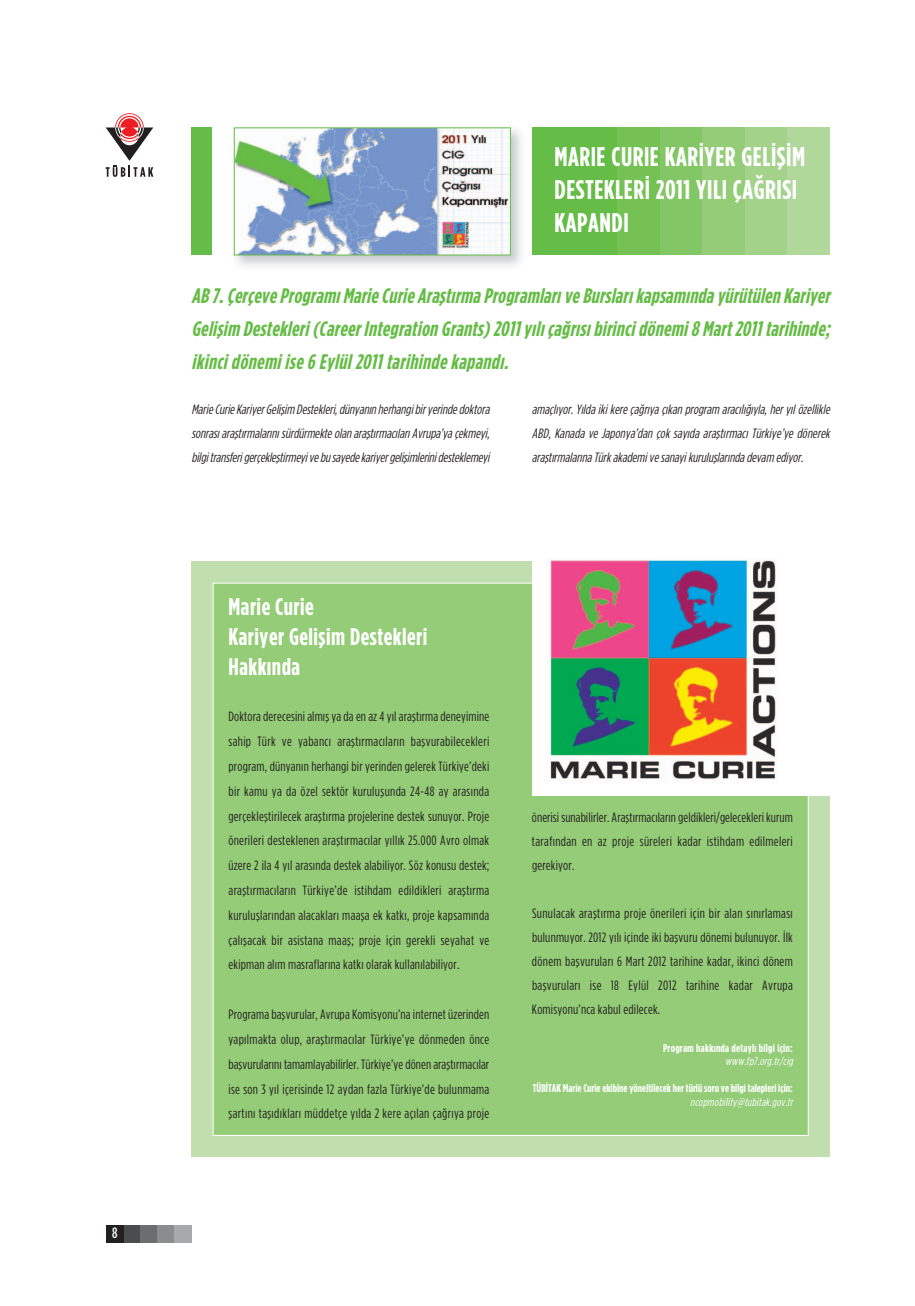
<style>
.page{position:relative;width:915px;height:1306px;background:#fff}
.page>*{position:absolute;margin:0;border:0;box-sizing:border-box;transform-origin:0 0}
.t1{font:27px/33px "Gotham Condensed TRUN Bold";letter-spacing:.02em;color:#fff}
.t2{font:24px/29.5px "Gotham Condensed TRUN Bold";letter-spacing:.02em;color:#fff}
.t3{font:italic 21px/33px "Gotham Condensed TRUN Bold";color:#65bc46;text-align:justify}
.t4{font:500 15px "Gotham Condensed TRUN";color:#fff}
.t5{font:13.5px/24.8px "Gotham Condensed TRUN";letter-spacing:.025em;color:#231f20;text-align:justify}
.t6{font:italic 13.5px/24.2px "Gotham Condensed TRUN";color:#231f20;text-align:justify}
.t7{font:11.25px "Gotham Condensed TRUN Bold";color:#fff}
.t8{font:italic 11.25px "Gotham Condensed TRUN";color:#fff}
.t9{font:11.25px "Gotham Condensed TRUN Bold";letter-spacing:.02em;color:#fff}
</style>
<div class="page">
<div style="left:123px;top:1225px;width:17px;height:17px;background:#4b4c4d"></div>
<div style="left:140px;top:1225px;width:17px;height:17px;background:#6c6d70"></div>
<div style="left:157px;top:1225px;width:17px;height:17px;background:#8a8c8f"></div>
<div style="left:174px;top:1225px;width:17px;height:17px;background:#a8a9ad"></div>
<div style="left:106px;top:1225px;width:17px;height:17px;background:#231f20"></div>
<svg style="left:106px;top:113px;width:47px;height:64px"></svg>
<div style="left:191px;top:128px;width:638px;height:127px;background:#65bc46"></div>
<div style="left:659px;top:128px;width:43px;height:127px;background:#83c665"></div>
<div style="left:702px;top:128px;width:42px;height:127px;background:#94cc77"></div>
<div style="left:744px;top:128px;width:43px;height:127px;background:#a3d28a"></div>
<div style="left:787px;top:128px;width:42px;height:127px;background:#b1d89b"></div>
<div style="left:617px;top:128px;width:42px;height:127px;background:#75c153"></div>
<div style="left:213px;top:89px;width:318px;height:181px;background:#fff"></div>
<img style="left:233px;top:127px;width:288px;height:139px">
<img style="left:236px;top:130px;width:272px;height:123px">
<div style="left:191px;top:561px;width:638px;height:596px;background:#c1dfae"></div>
<div style="left:213px;top:583px;width:594px;height:552px;background:#94cc77"></div>
<div style="left:531px;top:497px;width:356px;height:298px;background:#fff"></div>
<img style="left:550px;top:560px;width:226px;height:221px">
<p class="t4" style="left:112px;top:1224px;width:7px">8</p>
<h1 class="t1" style="left:554px;top:139px;width:252px">MARIE CURIE KARİYER GELİŞİM<br>DESTEKLERİ 2011 YILI ÇAĞRISI<br>KAPANDI</h1>
<p class="t3" style="left:191px;top:278px;width:644px">AB 7. Çerçeve Programı Marie Curie Araştırma Programları ve Bursları kapsamında yürütülen Kariyer Gelişim Destekleri (Career Integration Grants) 2011 yılı çağrısı birinci dönemi 8 Mart 2011 tarihinde; ikinci dönemi ise 6 Eylül 2011 tarihinde kapandı.</p>
<p class="t6" style="left:191px;top:396px;width:302px">Marie Curie Kariyer Gelişim Destekleri, dünyanın herhangi bir yerinde doktora sonrası araştırmalarını sürdürmekte olan araştırmacıları Avrupa’ya çekmeyi, bilgi transferi gerçekleştirmeyi ve bu sayede kariyer gelişimlerini desteklemeyi</p>
<p class="t6" style="left:531px;top:396px;width:302px">amaçlıyor. Yılda iki kere çağrıya çıkan program aracılığıyla, her yıl özellikle ABD, Kanada ve Japonya’dan çok sayıda araştırmacı Türkiye’ye dönerek araştırmalarına Türk akademi ve sanayi kuruluşlarında devam ediyor.</p>
<h2 class="t2" style="left:228px;top:591px;width:200px">Marie Curie<br>Kariyer Gelişim Destekleri<br>Hakkında</h2>
<p class="t5" style="left:228px;top:704px;width:262px">Doktora derecesini almış ya da en az 4 yıl araştırma deneyimine sahip Türk ve yabancı araştırmacıların başvurabilecekleri program, dünyanın herhangi bir yerinden gelerek Türkiye’deki bir kamu ya da özel sektör kuruluşunda 24-48 ay arasında gerçekleştirilecek araştırma projelerine destek sunuyor. Proje önerileri desteklenen araştırmacılar yıllık 25.000 Avro olmak üzere 2 ila 4 yıl arasında destek alabiliyor. Söz konusu destek; araştırmacıların Türkiye’de istihdam edildikleri araştırma kuruluşlarından alacakları maaşa ek katkı, proje kapsamında çalışacak bir asistana maaş; proje için gerekli seyahat ve ekipman alım masraflarına katkı olarak kullanılabiliyor.</p>
<p class="t5" style="left:228px;top:1001px;width:262px">Programa başvurular, Avrupa Komisyonu’na internet üzerinden yapılmakta olup, araştırmacılar Türkiye’ye dönmeden önce başvurularını tamamlayabilirler. Türkiye’ye dönen araştırmacılar ise son 3 yıl içerisinde 12 aydan fazla Türkiye’de bulunmama şartını taşıdıkları müddetçe yılda 2 kere açılan çağrıya proje</p>
<p class="t5" style="left:531px;top:805px;width:262px;line-height:24px">önerisi sunabilirler. Araştırmacıların geldikleri/gelecekleri kurum tarafından en az proje süreleri kadar istihdam edilmeleri gerekiyor.</p>
<p class="t5" style="left:531px;top:901px;width:262px;line-height:24px">Sunulacak araştırma proje önerileri için bir alan sınırlaması bulunmuyor. 2012 yılı içinde iki başvuru dönemi bulunuyor. İlk dönem başvuruları 6 Mart 2012 tarihine kadar, ikinci dönem başvuruları ise 18 Eylül 2012 tarihine kadar Avrupa Komisyonu’nca kabul edilecek.</p>
<p class="t9" style="left:662px;top:1041px;width:131px">Program hakkında detaylı bilgi için:</p>
<p class="t8" style="left:725px;top:1055px;width:72px">www.fp7.org.tr/cig</p>
<p class="t7" style="left:532px;top:1081px;width:261px">TÜBİTAK Marie Curie ekibine yöneltilecek her türlü soru ve bilgi talepleri için:</p>
<p class="t8" style="left:690px;top:1095px;width:106px">ncopmobility@tubitak.gov.tr</p>
</div>
